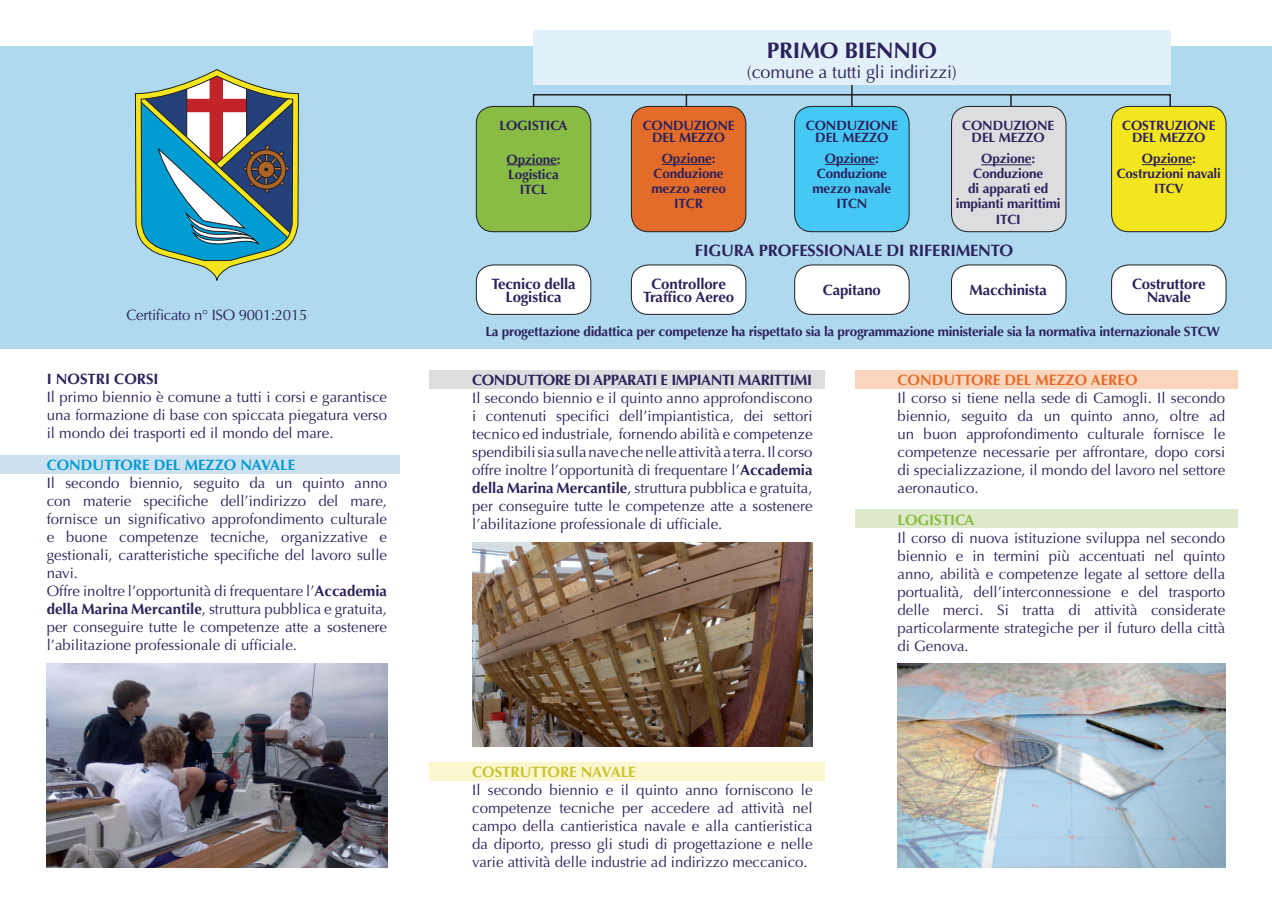
<style>
.page{position:relative;width:1272px;height:902px;background:#fff}
.page>*{position:absolute;margin:0;border:0;box-sizing:border-box;transform-origin:0 0}
.titolino{font:700 22.5px "Optima";letter-spacing:-.01em;color:#2d215b}
.titolino-2{font:18px "Optima";letter-spacing:-.01em;color:#2d215b}
.int_9{font:700 16.5px "Optima";letter-spacing:-.01em;color:#2d215b}
.Testo{font:15px/18px "Optima";color:#2d215b;text-align:justify}
.int_9-2{font:700 15px/13.5px "Optima";letter-spacing:-.01em;color:#2d215b;text-align:center}
.Testo-2{font:700 15px "Optima";letter-spacing:-.03em;color:#2d215b}
.Testo-3{font:15px "Optima";letter-spacing:-.02em;color:#2d215b}
.titolino-3{font:700 15px "Optima";color:#009cd2}
.Testo-4{font:700 15px "Optima";color:#e46c2a}
.Testo-5{font:700 15px "Optima";color:#cdc12e}
.Testo-6{font:700 15px "Optima";color:#2d215b}
.Testo-7{font:700 15px "Optima";color:#88bc44}
.titolino-4{font:700 13.5px/15px "Optima";letter-spacing:-.01em;color:#2d215b;text-align:center}
.int_9-3{font:700 13.5px "Optima";letter-spacing:-.02em;color:#2d215b}
.s1{font-weight:700}
</style>
<div class="page">
<div style="left:0;top:47px;width:1271px;height:302px;background:#aed9ef"></div>
<div style="left:0;top:455px;width:400px;height:18px;background:#cde0f0"></div>
<div style="left:429px;top:370px;width:396px;height:18px;background:#dcdddf"></div>
<div style="left:429px;top:762px;width:396px;height:18px;background:#faf7ce"></div>
<div style="left:855px;top:370px;width:382px;height:18px;background:#f8d5bc"></div>
<div style="left:855px;top:509px;width:382px;height:19px;background:#dde9ca"></div>
<hr style="left:685px;top:94px;width:2px;height:81px;background:#231f20">
<hr style="left:1010px;top:94px;width:1px;height:81px;background:#231f20">
<div style="left:533px;top:94px;width:637px;height:98px;border:2px solid #231f20"></div>
<hr style="left:851px;top:75px;width:1px;height:31px;background:#231f20">
<div style="left:476px;top:106px;width:115px;height:126px;background:#88bc44;border-radius:17px"></div>
<div style="left:476px;top:106px;width:115px;height:126px;border:1px solid #231f20;border-radius:17px"></div>
<div style="left:476px;top:265px;width:115px;height:49px;background:#fff;border-radius:17px"></div>
<div style="left:476px;top:265px;width:115px;height:49px;border:1px solid #231f20;border-radius:17px"></div>
<hr style="left:506px;top:164px;width:50px;height:1px;background:#2d215b">
<div style="left:631px;top:106px;width:115px;height:126px;background:#e46c2a;border-radius:17px"></div>
<div style="left:631px;top:106px;width:115px;height:126px;border:1px solid #231f20;border-radius:17px"></div>
<div style="left:631px;top:265px;width:115px;height:49px;background:#fff;border-radius:17px"></div>
<div style="left:631px;top:265px;width:115px;height:49px;border:1px solid #231f20;border-radius:17px"></div>
<div style="left:794px;top:106px;width:115px;height:126px;background:#45c8f4;border-radius:17px"></div>
<div style="left:794px;top:106px;width:115px;height:126px;border:1px solid #231f20;border-radius:17px"></div>
<div style="left:794px;top:265px;width:115px;height:49px;background:#fff;border-radius:17px"></div>
<div style="left:794px;top:265px;width:115px;height:49px;border:1px solid #231f20;border-radius:17px"></div>
<div style="left:951px;top:106px;width:114px;height:126px;background:#dcdddf;border-radius:17px"></div>
<div style="left:951px;top:106px;width:115px;height:126px;border:1px solid #231f20;border-radius:17px"></div>
<div style="left:951px;top:265px;width:114px;height:49px;background:#fff;border-radius:17px"></div>
<div style="left:951px;top:265px;width:115px;height:49px;border:1px solid #231f20;border-radius:17px"></div>
<div style="left:1111px;top:106px;width:114px;height:126px;background:#f4e61e;border-radius:17px"></div>
<div style="left:1111px;top:106px;width:115px;height:126px;border:1px solid #231f20;border-radius:17px"></div>
<div style="left:1111px;top:265px;width:114px;height:49px;background:#fff;border-radius:17px"></div>
<div style="left:1111px;top:265px;width:115px;height:49px;border:1px solid #231f20;border-radius:17px"></div>
<hr style="left:661px;top:164px;width:50px;height:1px;background:#2d215b">
<hr style="left:825px;top:164px;width:50px;height:1px;background:#2d215b">
<hr style="left:981px;top:164px;width:50px;height:1px;background:#2d215b">
<hr style="left:1141px;top:164px;width:50px;height:1px;background:#2d215b">
<div style="left:533px;top:30px;width:637px;height:55px;background:#e2f1f9"></div>
<img style="left:472px;top:542px;width:340px;height:204px">
<img style="left:897px;top:663px;width:328px;height:204px">
<img style="left:47px;top:663px;width:340px;height:204px">
<svg style="left:135px;top:69px;width:164px;height:212px"></svg>
<p class="Testo-3" style="left:126px;top:306px;width:182px">Certificato n° ISO 9001:2015</p>
<p class="Testo-6" style="left:47px;top:370px;width:113px">I NOSTRI CORSI</p>
<p class="Testo" style="left:47px;top:388px;width:342px">Il primo biennio è comune a tutti i corsi e garantisce una formazione di base con spiccata piegatura verso il mondo dei trasporti ed il mondo del mare.</p>
<p class="titolino-3" style="left:47px;top:455px;width:250px">CONDUTTORE DEL MEZZO NAVALE</p>
<p class="Testo" style="left:47px;top:473px;width:342px">Il secondo biennio, seguito da un quinto anno con materie specifiche dell’indirizzo del mare, fornisce un significativo approfondimento culturale e buone competenze tecniche, organizzative e gestionali, caratteristiche specifiche del lavoro sulle navi.</p>
<p class="Testo" style="left:47px;top:581px;width:342px">Offre inoltre l’opportunità di frequentare l’<span class="s1">Accademia della Marina Mercantile</span>, struttura pubblica e gratuita, per conseguire tutte le competenze atte a sostenere l’abilitazione professionale di ufficiale.</p>
<p class="titolino-4" style="left:499px;top:118px;width:70px">LOGISTICA</p>
<p class="titolino-4" style="left:506px;top:151px;width:55px;text-align:left">Opzione:<br>Logistica</p>
<p class="titolino-4" style="left:520px;top:181px;width:29px">ITCL</p>
<p class="titolino" style="left:767px;top:37px;width:171px">PRIMO BIENNIO</p>
<p class="titolino-2" style="left:747px;top:61px;width:211px">(comune a tutti gli indirizzi)</p>
<p class="titolino-4" style="left:642px;top:120px;width:93px;line-height:12px">CONDUZIONE<br>DEL MEZZO</p>
<p class="titolino-4" style="left:651px;top:151px;width:76px">Opzione:<br>Conduzione mezzo aereo</p>
<p class="titolino-4" style="left:674px;top:196px;width:30px">ITCR</p>
<p class="titolino-4" style="left:806px;top:120px;width:93px;line-height:12px">CONDUZIONE<br>DEL MEZZO</p>
<p class="titolino-4" style="left:812px;top:151px;width:80px">Opzione:<br>Conduzione mezzo navale</p>
<p class="titolino-4" style="left:836px;top:196px;width:33px">ITCN</p>
<p class="titolino-4" style="left:962px;top:120px;width:93px;line-height:12px">CONDUZIONE<br>DEL MEZZO</p>
<p class="titolino-4" style="left:955px;top:151px;width:106px">Opzione:<br>Conduzione<br>di apparati ed impianti marittimi</p>
<p class="titolino-4" style="left:995px;top:211px;width:27px">ITCI</p>
<p class="int_9" style="left:695px;top:240px;width:319px">FIGURA PROFESSIONALE DI RIFERIMENTO</p>
<p class="titolino-4" style="left:1122px;top:120px;width:95px;line-height:12px">COSTRUZIONE<br>DEL MEZZO</p>
<p class="titolino-4" style="left:1116px;top:151px;width:106px">Opzione:<br>Costruzioni navali</p>
<p class="titolino-4" style="left:1153px;top:181px;width:31px">ITCV</p>
<p class="int_9-2" style="left:491px;top:277px;width:86px">Tecnico della<br>Logistica</p>
<p class="int_9-2" style="left:643px;top:277px;width:93px">Controllore<br>Traffico Aereo</p>
<p class="int_9-2" style="left:822px;top:284px;width:60px">Capitano</p>
<p class="int_9-2" style="left:1131px;top:277px;width:75px">Costruttore<br>Navale</p>
<p class="int_9-2" style="left:969px;top:284px;width:79px">Macchinista</p>
<p class="int_9-3" style="left:485px;top:323px;width:736px">La progettazione didattica per competenze ha rispettato sia la programmazione ministeriale sia la normativa internazionale STCW</p>
<p class="Testo-2" style="left:472px;top:371px;width:341px">CONDUTTORE DI APPARATI E IMPIANTI MARITTIMI</p>
<p class="Testo" style="left:472px;top:389px;width:342px">Il secondo biennio e il quinto anno approfondiscono i contenuti specifici dell’impiantistica, dei settori tecnico ed industriale, fornendo abilità e competenze spendibili sia sulla nave che nelle attività a terra. Il corso offre inoltre l’opportunità di frequentare l’<span class="s1">Accademia della Marina Mercantile</span>, struttura pubblica e gratuita, per conseguire tutte le competenze atte a sostenere l’abilitazione professionale di ufficiale.</p>
<p class="Testo-5" style="left:472px;top:763px;width:165px">COSTRUTTORE NAVALE</p>
<p class="Testo" style="left:472px;top:781px;width:342px">Il secondo biennio e il quinto anno forniscono le competenze tecniche per accedere ad attività nel campo della cantieristica navale e alla cantieristica da diporto, presso gli studi di progettazione e nelle varie attività delle industrie ad indirizzo meccanico.</p>
<p class="Testo-4" style="left:897px;top:371px;width:241px">CONDUTTORE DEL MEZZO AEREO</p>
<p class="Testo" style="left:897px;top:389px;width:329px">Il corso si tiene nella sede di Camogli. Il secondo biennio, seguito da un quinto anno, oltre ad un buon approfondimento culturale fornisce le competenze necessarie per affrontare, dopo corsi di specializzazione, il mondo del lavoro nel settore aeronautico.</p>
<p class="Testo-7" style="left:897px;top:511px;width:78px">LOGISTICA</p>
<p class="Testo" style="left:897px;top:529px;width:329px">Il corso di nuova istituzione sviluppa nel secondo biennio e in termini più accentuati nel quinto anno, abilità e competenze legate al settore della portualità, dell’interconnessione e del trasporto delle merci. Si tratta di attività considerate particolarmente strategiche per il futuro della città di Genova.</p>
</div>
